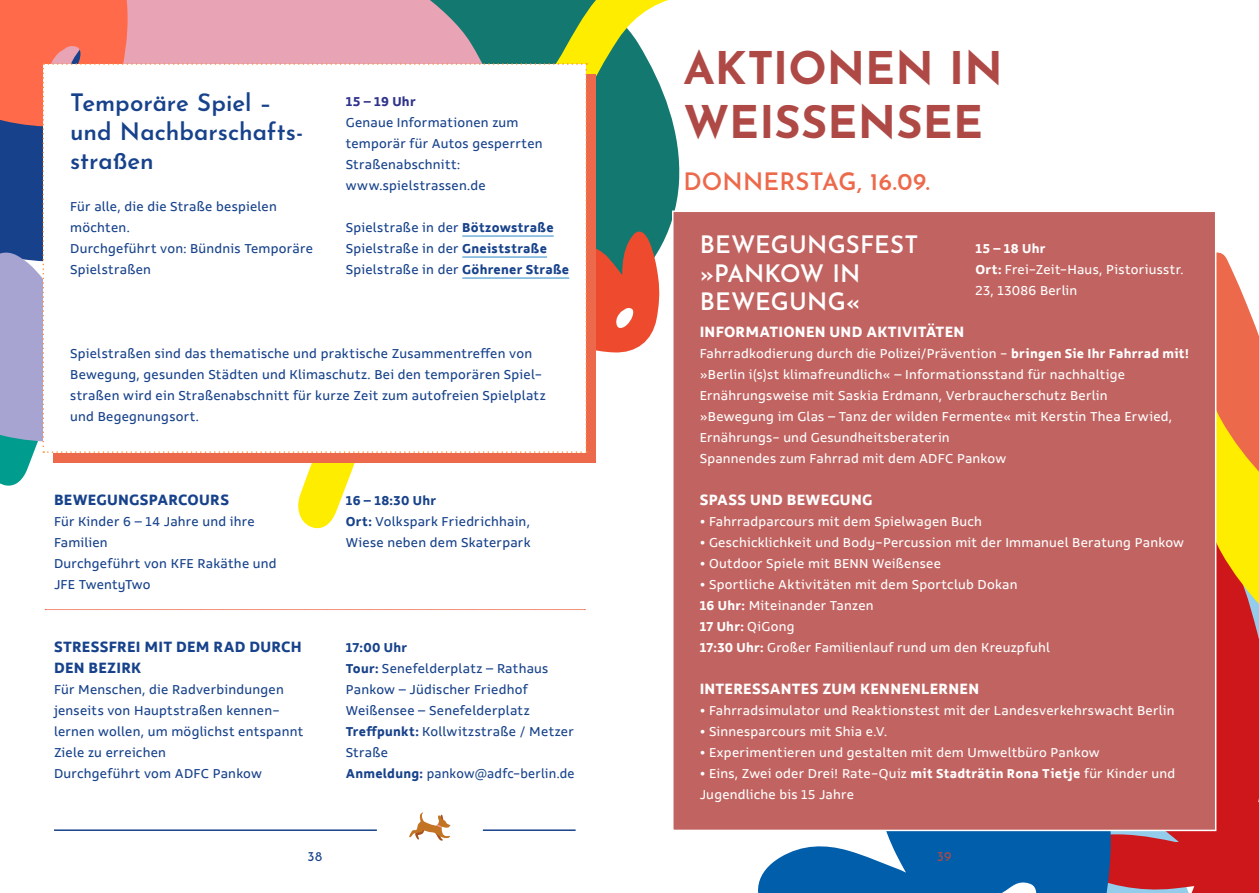
<style>
.page{position:relative;width:1259px;height:893px;background:#fff}
.page>*{position:absolute;margin:0;border:0;box-sizing:border-box;transform-origin:0 0}
.t1{font:700 45px/54px "Josefin Sans";letter-spacing:.005em;color:#af4946}
.t2{font:600 24px/28.8px "Josefin Sans";color:#17428b}
.t3{font:600 24px/28.8px "Josefin Sans";letter-spacing:.005em;color:#fff}
.t4{font:600 24px "Josefin Sans";letter-spacing:.005em;color:#ed694b}
.t5{font:700 16.5px "Rehn W03";letter-spacing:.015em;color:#fff}
.t6{font:700 16.5px/21px "Rehn W03";letter-spacing:.015em;color:#17428b}
.t7{font:14.25px/21px "Rehn W03";letter-spacing:.015em;color:#17428b}
.t8{font:14.25px/21px "Rehn W03";letter-spacing:.015em;color:#fff}
.t9{font:700 14.25px "Rehn W03";letter-spacing:.02em;color:#2f338a}
.t10{font:13.5px "Josefin Sans";color:#17428b}
.t11{font:13.5px "Josefin Sans";color:#af4946}
.s1{font-weight:700}
</style>
<div class="page">
<svg style="left:298px;top:486px;width:48px;height:43px;fill:#ffed00"></svg>
<svg style="left:0;top:0;width:680px;height:486px"></svg>
<div style="left:1113px;top:618px;width:146px;height:275px;background:#cd171a"></div>
<svg style="left:758px;top:831px;width:355px;height:62px;fill:#005eab"></svg>
<hr style="left:483px;top:829px;width:92px;height:2px;background:#17428b">
<svg style="left:45px;top:609px;width:540px;height:1px"></svg>
<hr style="left:54px;top:829px;width:323px;height:2px;background:#17428b">
<svg style="left:409px;top:812px;width:41px;height:29px"></svg>
<svg style="left:1216px;top:252px;width:43px;height:366px"></svg>
<div style="left:672px;top:211px;width:544px;height:620px;background:#c16461;border:2px solid #fff"></div>
<div style="left:53px;top:74px;width:543px;height:388px;background:#ed694b"></div>
<svg style="left:0;top:0;width:660px;height:453px"></svg>
<hr style="left:462px;top:236px;width:92px;height:1px;background:#2b8ac9">
<hr style="left:462px;top:257px;width:85px;height:1px;background:#2b8ac9">
<hr style="left:462px;top:278px;width:107px;height:1px;background:#2b8ac9">
<h2 class="t2" style="left:70px;top:85px;width:235px">Temporäre Spiel – und Nachbarschafts&shy;straßen</h2>
<p class="t7" style="left:70px;top:195px;width:244px">Für alle, die die Straße bespielen möchten.<br>Durchgeführt von: Bündnis Temporäre<br>Spielstraßen</p>
<p class="t9" style="left:346px;top:91px;width:71px">15 – 19 Uhr</p>
<p class="t7" style="left:346px;top:111px;width:198px">Genaue Informationen zum temporär für Autos gesperrten<br>Straßenabschnitt: www.spielstrassen.de</p>
<p class="t7" style="left:346px;top:216px;width:225px">Spielstraße in der <span class="s1">Bötzowstraße<br></span>Spielstraße in der <span class="s1">Gneiststraße<br></span>Spielstraße in der <span class="s1">Göhrener Straße</span></p>
<p class="t7" style="left:70px;top:342px;width:477px">Spielstraßen sind das thematische und praktische Zusammentreffen von Bewegung, gesunden Städten und Klimaschutz. Bei den temporären Spiel&shy;straßen wird ein Straßenabschnitt für kurze Zeit zum autofreien Spielplatz und Begegnungsort.</p>
<p class="t6" style="left:54px;top:488px;width:177px">BEWEGUNGSPARCOURS</p>
<p class="t7" style="left:54px;top:510px;width:224px">Für Kinder 6 – 14 Jahre und ihre<br>Familien<br>Durchgeführt von KFE Rakäthe und<br>JFE TwentyTwo</p>
<p class="t6" style="left:54px;top:635px;width:249px">STRESSFREI MIT DEM RAD DURCH<br>DEN BEZIRK</p>
<p class="t7" style="left:54px;top:678px;width:251px">Für Menschen, die Radverbindungen jenseits von Hauptstraßen kennen&shy;lernen wollen, um möglichst entspannt<br>Ziele zu erreichen<br>Durchgeführt vom ADFC Pankow</p>
<p class="t7" style="left:346px;top:489px;width:186px"><span class="s1">16 – 18:30 Uhr<br>Ort:</span> Volkspark Friedrichhain,<br>Wiese neben dem Skaterpark</p>
<p class="t7" style="left:346px;top:636px;width:230px"><span class="s1">17:00 Uhr<br>Tour:</span> Senefelderplatz – Rathaus<br>Pankow – Jüdischer Friedhof<br>Weißensee – Senefelderplatz<br><span class="s1">Treffpunkt:</span> Kollwitzstraße / Metzer<br>Straße<br><span class="s1">Anmeldung:</span> pankow@adfc-berlin.de</p>
<p class="t10" style="left:307px;top:845px;width:16px">38</p>
<h1 class="t1" style="left:683px;top:35px;width:321px">AKTIONEN IN<br>WEISSENSEE</h1>
<h2 class="t4" style="left:683px;top:161px;width:248px">DONNERSTAG, 16.09.</h2>
<h2 class="t3" style="left:699px;top:227px;width:220px">BEWEGUNGSFEST »PANKOW IN<br>BEWEGUNG«</h2>
<p class="t8" style="left:975px;top:237px;width:209px"><span class="s1">15 – 18 Uhr<br>Ort:</span> Frei-Zeit-Haus, Pistoriusstr.<br>23, 13086 Berlin</p>
<p class="t5" style="left:699px;top:320px;width:266px">INFORMATIONEN UND AKTIVITÄTEN</p>
<p class="t8" style="left:699px;top:342px;width:491px">Fahrradkodierung durch die Polizei/Prävention - <span class="s1">bringen Sie Ihr Fahrrad mit! </span>»Berlin i(s)st klimafreundlich« – Informationsstand für nachhaltige Ernährungsweise mit Saskia Erdmann, Verbraucherschutz Berlin<br>»Bewegung im Glas – Tanz der wilden Fermente« mit Kerstin Thea Erwied, Ernährungs- und Gesundheitsberaterin<br>Spannendes zum Fahrrad mit dem ADFC Pankow</p>
<p class="t5" style="left:699px;top:488px;width:174px">SPASS UND BEWEGUNG</p>
<p class="t8" style="left:699px;top:510px;width:284px">• Fahrradparcours mit dem Spielwagen Buch</p>
<p class="t8" style="left:699px;top:531px;width:486px">• Geschicklichkeit und Body-Percussion mit der Immanuel Beratung Pankow</p>
<p class="t8" style="left:699px;top:552px;width:243px">• Outdoor Spiele mit BENN Weißensee</p>
<p class="t8" style="left:699px;top:573px;width:352px">• Sportliche Aktivitäten mit dem Sportclub Dokan<br><span class="s1">16 Uhr:</span> Miteinander Tanzen<br><span class="s1">17 Uhr:</span> QiGong<br><span class="s1">17:30 Uhr:</span> Großer Familienlauf rund um den Kreuzpfuhl</p>
<p class="t5" style="left:699px;top:677px;width:281px">INTERESSANTES ZUM KENNENLERNEN</p>
<p class="t8" style="left:699px;top:699px;width:476px">• Fahrradsimulator und Reaktionstest mit der Landesverkehrswacht Berlin</p>
<p class="t8" style="left:699px;top:720px;width:189px">• Sinnesparcours mit Shia e.V.</p>
<p class="t8" style="left:699px;top:741px;width:401px">• Experimentieren und gestalten mit dem Umweltbüro Pankow</p>
<p class="t8" style="left:699px;top:762px;width:477px">• Eins, Zwei oder Drei! Rate-Quiz <span class="s1">mit Stadträtin Rona Tietje</span> für Kinder und<br>Jugendliche bis 15 Jahre</p>
<p class="t11" style="left:937px;top:845px;width:16px">39</p>
</div>
